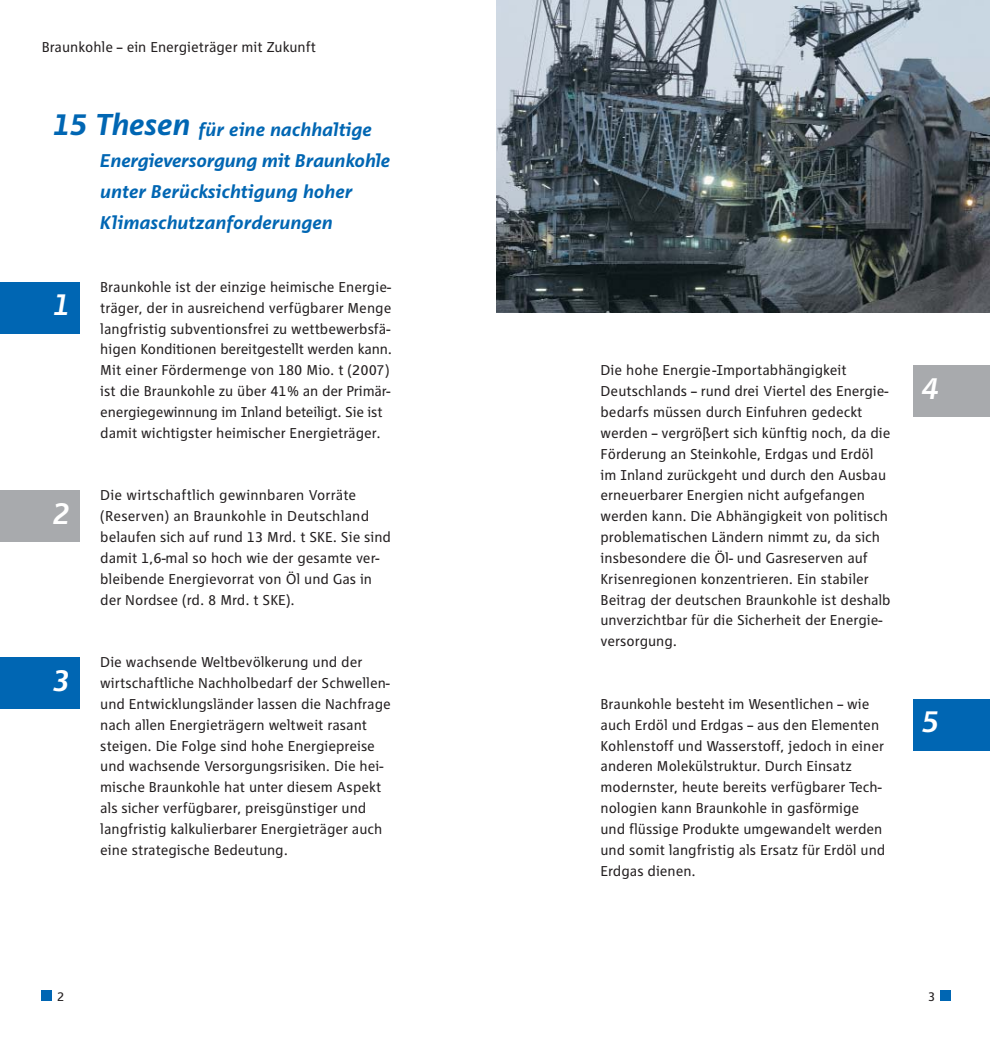
<style>
.page{position:relative;width:991px;height:1042px;background:#fff}
.page>*{position:absolute;margin:0;border:0;box-sizing:border-box;transform-origin:0 0}
.t1{font:italic 700 31.5px "RWE Corporate H";color:#0066b3}
.t2{font:italic 500 31.5px "RWE Corporate";color:#fff}
.t3{font:italic 700 19.25px/31.3px "RWE Corporate H";color:#0066b3}
.t4{font:14.88px/20.8px "RWE Corporate";color:#231f20}
.t5{font:13.12px "RWE Corporate";color:#231f20}
</style>
<div class="page">
<div style="left:42px;top:990px;width:10px;height:10px;background:#0066b3"></div>
<img style="left:496px;top:0;width:493px;height:313px">
<div style="left:940px;top:990px;width:10px;height:10px;background:#0066b3"></div>
<div style="left:0;top:281px;width:79px;height:52px;background:#0066b3"></div>
<div style="left:0;top:490px;width:79px;height:52px;background:#a8aaad"></div>
<div style="left:0;top:656px;width:79px;height:52px;background:#0066b3"></div>
<div style="left:913px;top:365px;width:76px;height:52px;background:#a8aaad"></div>
<div style="left:913px;top:698px;width:76px;height:52px;background:#0066b3"></div>
<p class="t4" style="left:42px;top:38px;width:276px">Braunkohle – ein Energieträger mit Zukunft</p>
<h1 class="t1" style="left:53px;top:113px;width:139px">15 Thesen</h1>
<p class="t3" style="left:100px;top:115px;width:291px;text-indent:98px">für eine nachhaltige<br>Energieversorgung mit Braunkohle unter Berücksichtigung hoher<br>Klimaschutzanforderungen</p>
<h1 class="t2" style="left:53px;top:293px;width:19px">1</h1>
<h1 class="t2" style="left:53px;top:501px;width:19px">2</h1>
<h1 class="t2" style="left:53px;top:668px;width:19px">3</h1>
<p class="t4" style="left:100px;top:277px;width:293px">Braunkohle ist der einzige heimische Energie&shy;träger, der in ausreichend verfügbarer Menge langfristig subventionsfrei zu wettbewerbsfä&shy;higen Konditionen bereitgestellt werden kann.<br>Mit einer Fördermenge von 180 Mio. t (2007) ist die Braunkohle zu über 41% an der Primär - energiegewinnung im Inland beteiligt. Sie ist damit wichtigster heimischer Energieträger.</p>
<p class="t4" style="left:100px;top:486px;width:292px">Die wirtschaftlich gewinnbaren Vorräte (Reserven) an Braunkohle in Deutschland belaufen sich auf rund 13 Mrd. t SKE. Sie sind damit 1,6-mal so hoch wie der gesamte ver&shy;bleibende Energievorrat von Öl und Gas in der Nordsee (rd. 8 Mrd. t SKE).</p>
<p class="t4" style="left:100px;top:652px;width:292px">Die wachsende Weltbevölkerung und der wirtschaftliche Nachholbedarf der Schwellen&shy;und Entwicklungsländer lassen die Nachfrage nach allen Energieträgern weltweit rasant steigen. Die Folge sind hohe Energiepreise und wachsende Versorgungsrisiken. Die hei&shy;mische Braunkohle hat unter diesem Aspekt als sicher verfügbarer, preisgünstiger und langfristig kalkulierbarer Energieträger auch eine strategische Bedeutung.</p>
<p class="t5" style="left:57px;top:991px;width:9px">2</p>
<p class="t4" style="left:600px;top:361px;width:292px">Die hohe Energie-Importabhängigkeit Deutschlands – rund drei Viertel des Energie&shy;bedarfs müssen durch Einfuhren gedeckt<br>wer den – vergrößert sich künftig noch, da die Förderung an Steinkohle, Erdgas und Erdöl im Inland zurückgeht und durch den Ausbau erneuerbarer Energien nicht aufgefangen werden kann. Die Abhängigkeit von politisch problematischen Ländern nimmt zu, da sich insbesondere die Öl- und Gasreserven auf Krisenregionen konzentrieren. Ein stabiler Beitrag der deutschen Braunkohle ist deshalb unverzichtbar für die Sicherheit der Energie&shy;versorgung.</p>
<p class="t4" style="left:600px;top:694px;width:286px">Braunkohle besteht im Wesentlichen – wie auch Erdöl und Erdgas – aus den Elementen Kohlenstoff und Wasserstoff, jedoch in einer anderen Molekülstruktur. Durch Einsatz moderns ter, heute bereits verfügbarer Tech&shy;nologien kann Braunkohle in gasförmige und flüssige Produkte umgewandelt werden und somit langfristig als Ersatz für Erdöl und Erdgas dienen.</p>
<h1 class="t2" style="left:922px;top:376px;width:19px">4</h1>
<h1 class="t2" style="left:922px;top:710px;width:19px">5</h1>
<p class="t5" style="left:928px;top:991px;width:9px">3</p>
</div>
